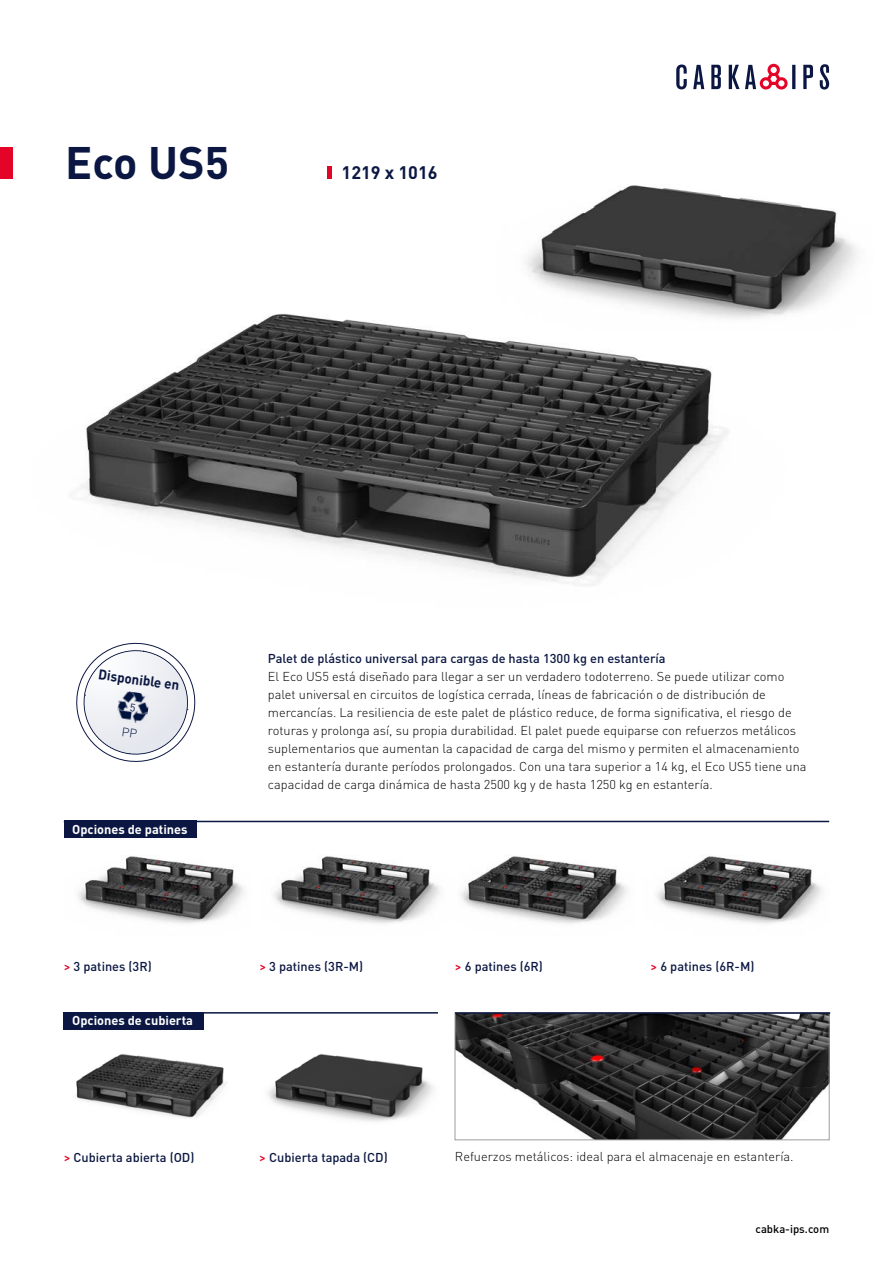
<style>
.page{position:relative;width:893px;height:1263px;background:#fff}
.page>*{position:absolute;margin:0;border:0;box-sizing:border-box;transform-origin:0 0}
.t1{font:700 45px "DIN Pro";color:#0b1742}
.t2{font:700 18px "DIN Pro";color:#0b1742}
.t3{font:700 13.95px "DIN Pro";color:#0b1742;scale:.95 1}
.t4{font:300 12.75px/18px "DIN Pro";color:#000}
.t5{font:500 12.75px "DIN Pro";color:#0b1742}
.t6{font:700 12.75px "DIN Pro";color:#fff}
.t7{font:500 11.25px "DIN Pro";color:#000}
.s1{color:#e40428}
</style>
<div class="page">
<img style="left:73px;top:314px;width:656px;height:272px">
<img style="left:498px;top:185px;width:359px;height:148px">
<img style="left:78px;top:856px;width:166px;height:68px">
<img style="left:274px;top:856px;width:353px;height:68px">
<img style="left:657px;top:856px;width:165px;height:68px">
<img style="left:75px;top:1054px;width:152px;height:65px">
<img style="left:268px;top:1054px;width:165px;height:68px">
<img style="left:457px;top:1014px;width:370px;height:124px">
<div style="left:455px;top:1012px;width:374px;height:128px;border:1px solid #9d9d9c"></div>
<hr style="left:455px;top:1012px;width:375px;height:2px;background:#0b1742">
<hr style="left:892px;top:1191px;width:1px;height:72px;background:#ebedf2">
<hr style="left:64px;top:821px;width:765px;height:1px;background:#0b1742">
<hr style="left:64px;top:1012px;width:374px;height:1px;background:#0b1742">
<div style="left:64px;top:821px;width:132px;height:17px;background:#0b1742"></div>
<div style="left:64px;top:1012px;width:140px;height:17px;background:#0b1742"></div>
<div style="left:0;top:147px;width:13px;height:32px;background:#e40428"></div>
<div style="left:327px;top:166px;width:5px;height:13px;background:#e40428"></div>
<svg style="left:676px;top:64px;width:153px;height:26px"></svg>
<svg style="left:76px;top:642px;width:120px;height:120px"></svg>
<h1 class="t1" style="left:65px;top:132px;width:165px">Eco US5</h1>
<h2 class="t2" style="left:342px;top:160px;width:98px">1219 x 1016</h2>
<p class="t3" style="left:100px;top:665px;width:87px;rotate:8deg">Disponible en</p>
<p class="t6" style="left:72px;top:821px;width:117px">Opciones de patines</p>
<p class="t5" style="left:64px;top:957px;width:90px"><span class="s1">&gt;</span> 3 patines (3R)</p>
<p class="t6" style="left:72px;top:1012px;width:122px">Opciones de cubierta</p>
<p class="t5" style="left:64px;top:1149px;width:132px"><span class="s1">&gt;</span> Cubierta abierta (OD)</p>
<p class="t5" style="left:268px;top:649px;width:399px">Palet de plástico universal para cargas de hasta 1300 kg en estantería</p>
<p class="t4" style="left:268px;top:666px;width:540px">El Eco US5 está diseñado para llegar a ser un verdadero todoterreno. Se puede utilizar como palet universal en circuitos de logística cerrada, líneas de fabricación o de distribución de mercancías. La resiliencia de este palet de plástico reduce, de forma significativa, el riesgo de roturas y prolonga así, su propia durabilidad. El palet puede equiparse con refuerzos metálicos suplementarios que aumentan la capacidad de carga del mismo y permiten el almacenamiento en estantería durante períodos prolongados. Con una tara superior a 14 kg, el Eco US5 tiene una capacidad de carga dinámica de hasta 2500 kg y de hasta 1250 kg en estantería.</p>
<p class="t5" style="left:259px;top:957px;width:105px"><span class="s1">&gt;</span> 3 patines (3R-M)</p>
<p class="t5" style="left:455px;top:957px;width:90px"><span class="s1">&gt;</span> 6 patines (6R)</p>
<p class="t5" style="left:651px;top:957px;width:105px"><span class="s1">&gt;</span> 6 patines (6R-M)</p>
<p class="t5" style="left:259px;top:1149px;width:130px"><span class="s1">&gt;</span> Cubierta tapada (CD)</p>
<p class="t4" style="left:455px;top:1147px;width:340px">Refuerzos metálicos: ideal para el almacenaje en estantería.</p>
<p class="t7" style="left:756px;top:1221px;width:75px">cabka-ips.com</p>
</div>
